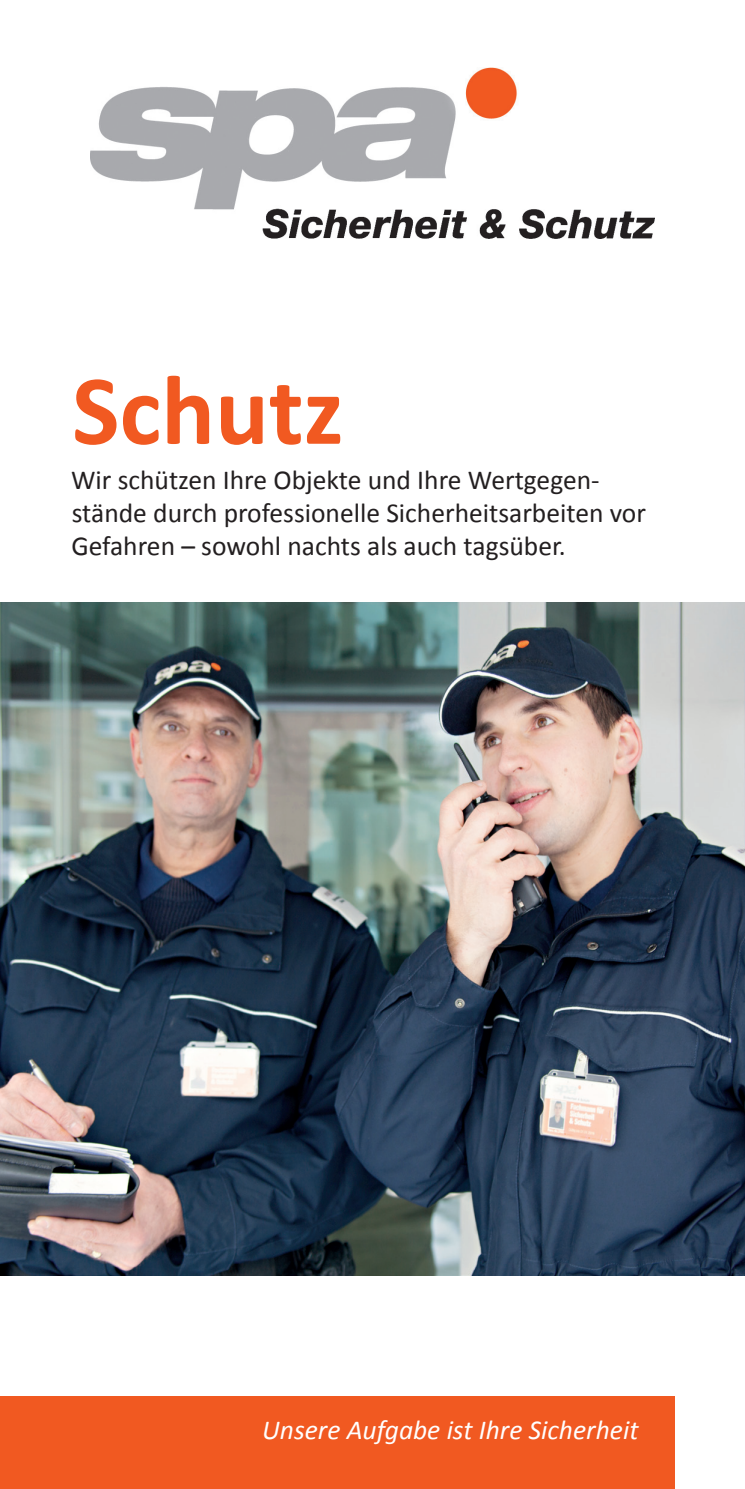
<style>
.page{position:relative;width:745px;height:1489px;background:#fff}
.page>*{position:absolute;margin:0;border:0;box-sizing:border-box;transform-origin:0 0}
.t1{font:700 100px "Calibri";color:#f15921}
.t2{font:27.5px/33px "Calibri";color:#231f20}
.t3{font:italic 27.5px "Calibri";color:#fff}
</style>
<div class="page">
<img style="left:0;top:602px;width:744px;height:673px">
<img style="left:90px;top:67px;width:564px;height:171px">
<div style="left:0;top:1396px;width:673px;height:92px;background:#f15921"></div>
<h1 class="t1" style="left:72px;top:348px;width:272px">Schutz</h1>
<p class="t2" style="left:71px;top:461px;width:576px">Wir schützen Ihre Objekte und Ihre Wertgegen&shy;stände durch professionelle Sicherheitsarbeiten vor<br>Gefahren – sowohl nachts als auch tagsüber.</p>
<p class="t3" style="left:262px;top:1412px;width:377px">Unsere Aufgabe ist Ihre Sicherheit</p>
</div>
